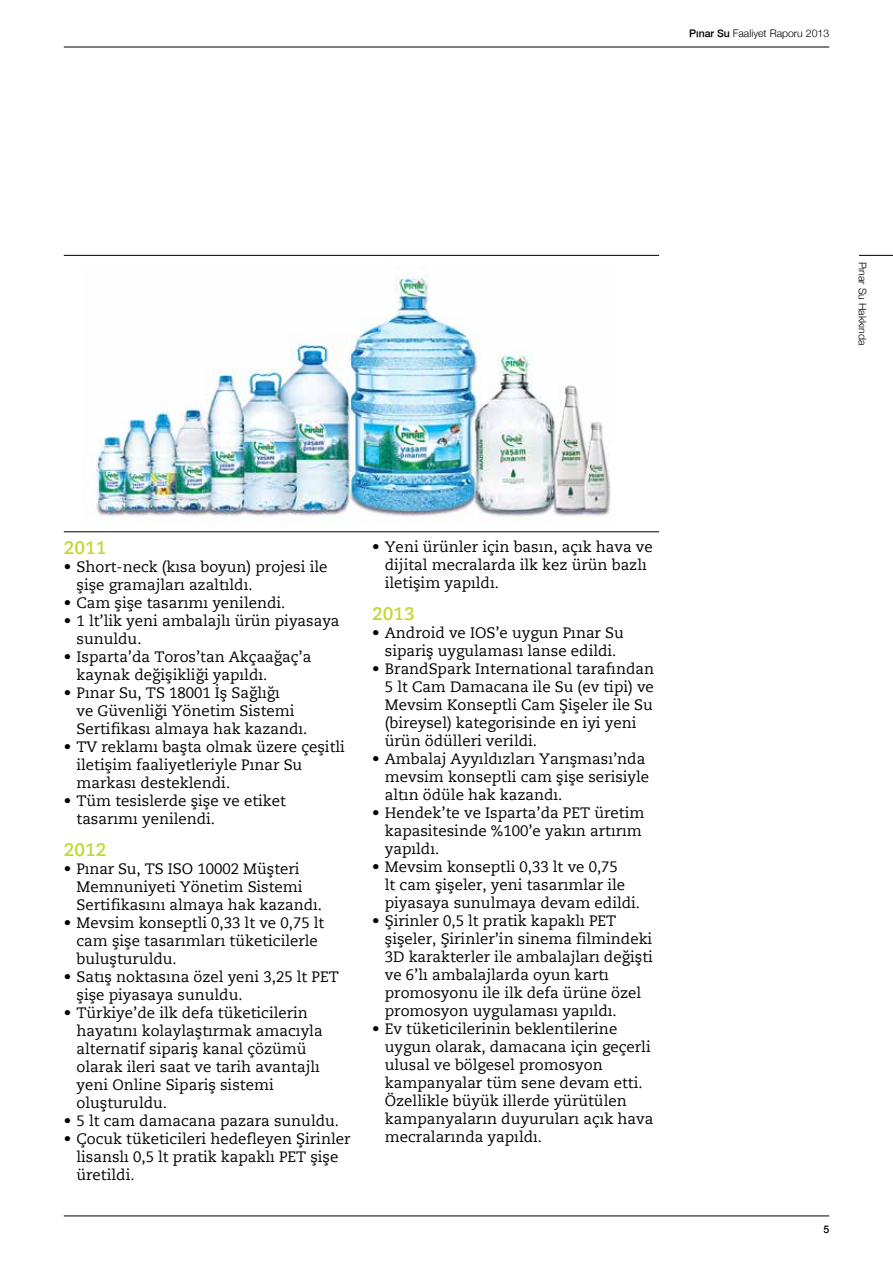
<style>
.page{position:relative;width:893px;height:1263px;background:#fff}
.page>*{position:absolute;margin:0;border:0;box-sizing:border-box;transform-origin:0 0}
.t1{font:700 18px "Caecilia";color:#c1d72f}
.t2{font:15px/18px "Caecilia Roman";color:#000}
.t3{font:300 10.5px "Helvetica Neue";color:#000}
.t4{font:500 10.5px "Helvetica Neue";color:#000}
.s1{font-weight:500}
</style>
<div class="page">
<hr style="left:64px;top:47px;width:765px;height:1px;background:#000">
<hr style="left:64px;top:1216px;width:765px;height:1px;background:#000">
<hr style="left:859px;top:255px;width:34px;height:1px;background:#000">
<hr style="left:64px;top:531px;width:595px;height:1px;background:#000">
<hr style="left:64px;top:255px;width:595px;height:1px;background:#000">
<img style="left:92px;top:265px;width:519px;height:259px">
<p class="t3" style="left:689px;top:27px;width:142px"><span class="s1">Pınar Su</span> Faaliyet Raporu 2013</p>
<p class="t1" style="left:64px;top:536px;width:44px">2011</p>
<p class="t2" style="left:77px;top:558px;width:252px;text-indent:-13px">• Short-neck (kısa boyun) projesi ile şişe gramajları azaltıldı.</p>
<p class="t2" style="left:64px;top:594px;width:223px">• Cam şişe tasarımı yenilendi.</p>
<p class="t2" style="left:77px;top:612px;width:264px;text-indent:-13px">• 1 lt’lik yeni ambalajlı ürün piyasaya sunuldu.</p>
<p class="t2" style="left:77px;top:648px;width:236px;text-indent:-13px">• Isparta’da Toros’tan Akçaağaç’a kaynak değişikliği yapıldı.</p>
<p class="t2" style="left:77px;top:684px;width:232px;text-indent:-13px">• Pınar Su, TS 18001 İş Sağlığı<br>ve Güvenliği Yönetim Sistemi<br>Sertifikası almaya hak kazandı.</p>
<p class="t2" style="left:77px;top:738px;width:270px;text-indent:-13px">• TV reklamı başta olmak üzere çeşitli iletişim faaliyetleriyle Pınar Su markası desteklendi.</p>
<p class="t2" style="left:77px;top:792px;width:211px;text-indent:-13px">• Tüm tesislerde şişe ve etiket tasarımı yenilendi.</p>
<p class="t1" style="left:64px;top:839px;width:44px">2012</p>
<p class="t2" style="left:77px;top:860px;width:247px;text-indent:-13px">• Pınar Su, TS ISO 10002 Müşteri<br>Memnuniyeti Yönetim Sistemi<br>Sertifikasını almaya hak kazandı.</p>
<p class="t2" style="left:77px;top:914px;width:249px;text-indent:-13px">• Mevsim konseptli 0,33 lt ve 0,75 lt cam şişe tasarımları tüketicilerle buluşturuldu.</p>
<p class="t2" style="left:77px;top:968px;width:264px;text-indent:-13px">• Satış noktasına özel yeni 3,25 lt PET şişe piyasaya sunuldu.</p>
<p class="t2" style="left:77px;top:1004px;width:248px;text-indent:-13px">• Türkiye’de ilk defa tüketicilerin hayatını kolaylaştırmak amacıyla alternatif sipariş kanal çözümü olarak ileri saat ve tarih avantajlı yeni Online Sipariş sistemi oluşturuldu.</p>
<p class="t2" style="left:64px;top:1112px;width:277px">• 5 lt cam damacana pazara sunuldu.</p>
<p class="t2" style="left:77px;top:1130px;width:275px;text-indent:-13px">• Çocuk tüketicileri hedefleyen Şirinler lisanslı 0,5 lt pratik kapaklı PET şişe üretildi.</p>
<p class="t2" style="left:385px;top:537px;width:270px;text-indent:-13px">• Yeni ürünler için basın, açık hava ve dijital mecralarda ilk kez ürün bazlı iletişim yapıldı.</p>
<p class="t1" style="left:372px;top:602px;width:44px">2013</p>
<p class="t2" style="left:372px;top:623px;width:253px;text-align:center">• Android ve IOS’e uygun Pınar Su sipariş uygulaması lanse edildi.</p>
<p class="t2" style="left:385px;top:659px;width:271px;text-indent:-13px">• BrandSpark International tarafından 5 lt Cam Damacana ile Su (ev tipi) ve Mevsim Konseptli Cam Şişeler ile Su (bireysel) kategorisinde en iyi yeni ürün ödülleri verildi.</p>
<p class="t2" style="left:385px;top:749px;width:266px;text-indent:-13px">• Ambalaj Ayyıldızları Yarışması’nda mevsim konseptli cam şişe serisiyle altın ödüle hak kazandı.</p>
<p class="t2" style="left:385px;top:803px;width:261px;text-indent:-13px">• Hendek’te ve Isparta’da PET üretim kapasitesinde %100’e yakın artırım yapıldı.</p>
<p class="t2" style="left:385px;top:857px;width:257px;text-indent:-13px">• Mevsim konseptli 0,33 lt ve 0,75<br>lt cam şişeler, yeni tasarımlar ile piyasaya sunulmaya devam edildi.</p>
<p class="t2" style="left:385px;top:911px;width:270px;text-indent:-13px">• Şirinler 0,5 lt pratik kapaklı PET şişeler, Şirinler’in sinema filmindeki 3D karakterler ile ambalajları değişti ve 6’lı ambalajlarda oyun kartı promosyonu ile ilk defa ürüne özel promosyon uygulaması yapıldı.</p>
<p class="t2" style="left:385px;top:1019px;width:270px;text-indent:-13px">• Ev tüketicilerinin beklentilerine uygun olarak, damacana için geçerli ulusal ve bölgesel promosyon kampanyalar tüm sene devam etti.<br>Özellikle büyük illerde yürütülen kampanyaların duyuruları açık hava mecralarında yapıldı.</p>
<p class="t3" style="left:869px;top:262px;width:85px;rotate:90deg">Pınar Su Hakkında</p>
<p class="t4" style="left:823px;top:1223px;width:7px">5</p>
</div>
